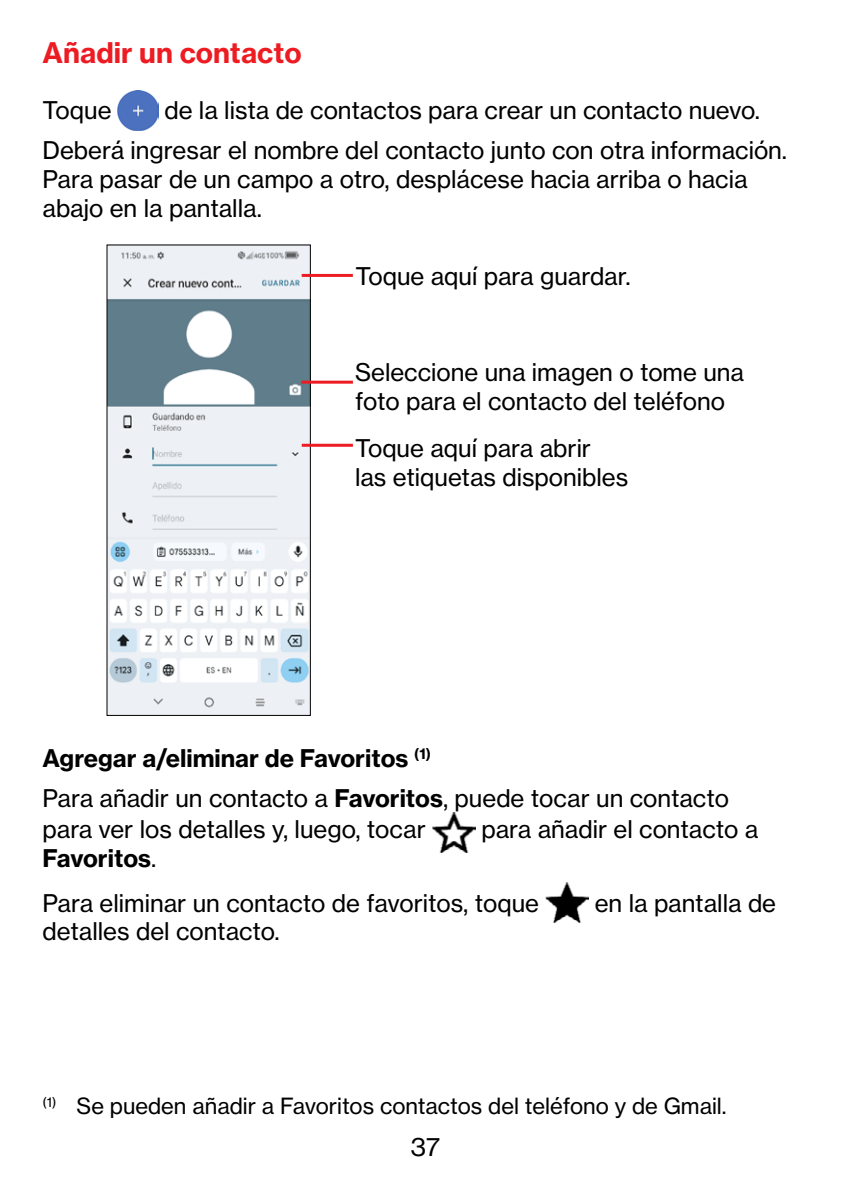
<style>
.page{position:relative;width:851px;height:1191px;background:#fff}
.page>*{position:absolute;margin:0;border:0;box-sizing:border-box;transform-origin:0 0}
.t1{font:700 28px "Verizon NHGTX";color:#ed1c23}
.t2{font:24px/28.8px "Verizon NHGTX";color:#000}
.t3{font:22px "Verizon NHGTX";color:#000}
.s1{font-weight:700}
</style>
<div class="page">
<img style="left:118px;top:91px;width:40px;height:40px">
<img style="left:109px;top:246px;width:200px;height:468px">
<div style="left:107px;top:244px;width:204px;height:472px;border:1px solid #000"></div>
<hr style="left:301px;top:381px;width:52px;height:3px;background:#ed1c23">
<hr style="left:301px;top:274px;width:52px;height:3px;background:#ed1c23">
<hr style="left:302px;top:444px;width:51px;height:3px;background:#ed1c23">
<img style="left:432px;top:812px;width:43px;height:40px">
<img style="left:545px;top:883px;width:43px;height:40px">
<p class="t1" style="left:43px;top:35px;width:260px">Añadir un contacto</p>
<p class="t2" style="left:43px;top:96px;width:71px">Toque</p>
<p class="t2" style="left:43px;top:90px;width:746px;line-height:40px;text-indent:122px">de la lista de contactos para crear un contacto nuevo.<br>Deberá ingresar el nombre del contacto junto con otra información.</p>
<p class="t2" style="left:43px;top:165px;width:706px">Para pasar de un campo a otro, desplácese hacia arriba o hacia abajo en la pantalla.</p>
<p class="t2" style="left:355px;top:261px;width:277px">Toque aquí para guardar.</p>
<p class="t2" style="left:355px;top:358px;width:390px">Seleccione una imagen o tome una foto para el contacto del teléfono</p>
<p class="t2" style="left:355px;top:433px;width:275px">Toque aquí para abrir las etiquetas disponibles</p>
<p class="t2" style="left:43px;top:738px;width:687px;line-height:40px"><span class="s1">Agregar a/eliminar de Favoritos</span> <sup>(1)<br></sup>Para añadir un contacto a <span class="s1">Favoritos</span>, puede tocar un contacto</p>
<p class="t2" style="left:43px;top:814px;width:385px">para ver los detalles y, luego, tocar</p>
<p class="t2" style="left:481px;top:814px;width:278px">para añadir el contacto a</p>
<p class="t2" style="left:43px;top:835px;width:498px;line-height:44.8px"><span class="s1">Favoritos</span>.<br>Para eliminar un contacto de favoritos, toque</p>
<p class="t2" style="left:594px;top:888px;width:183px">en la pantalla de</p>
<p class="t2" style="left:43px;top:916px;width:239px">detalles del contacto.</p>
<p class="t3" style="left:43px;top:1093px;width:685px"><sup>(1)</sup> Se pueden añadir a Favoritos contactos del teléfono y de Gmail.</p>
<p class="t2" style="left:411px;top:1132px;width:31px">37</p>
</div>
